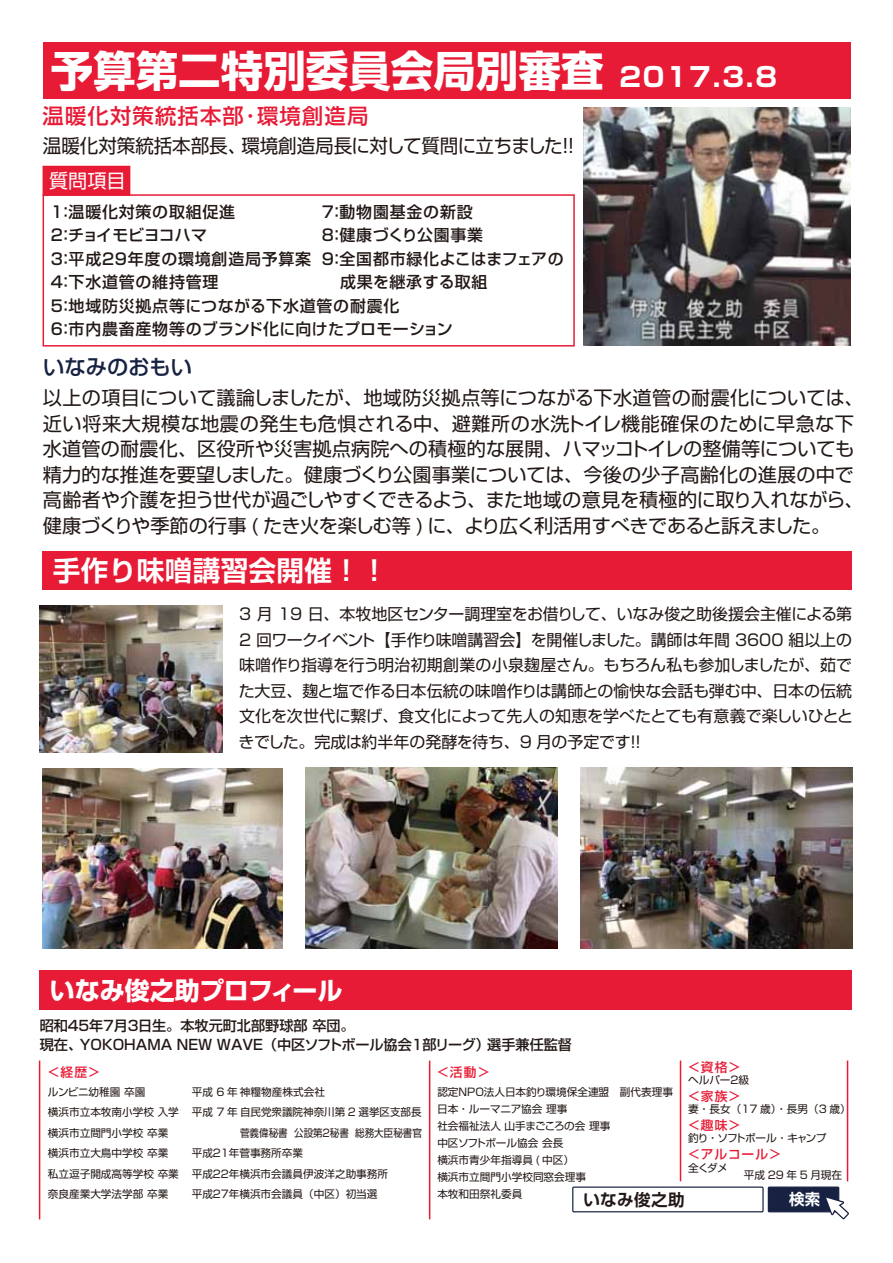
<style>
.page{position:relative;width:893px;height:1263px;background:#fff}
.page>*{position:absolute;margin:0;border:0;box-sizing:border-box;transform-origin:0 0}
.t1{font:700 42.45px "Shin Go Pr 5";color:#fff}
.t2{font:700 27.6px "Shin Go Pr 5 De";letter-spacing:.01em;color:#fff}
.t3{font:700 26.55px "Shin Go Pr 5";color:#fff}
.t4{font:700 25.05px "Shin Go Pr 5";color:#fff}
.t5{font:500 21.3px "Shin Go Pr 5";letter-spacing:.06em;color:#e71b35}
.t6{font:500 21.3px "Shin Go Pr 5";color:#172242}
.t7{font:19.2px/25.5px "Shin Go Pr 5";color:#221815}
.t8{font:19.2px "Shin Go Pr 5";color:#fff}
.t9{font:700 16.5px "Shin Go Pr 5 De";letter-spacing:.025em;color:#221815}
.t10{font:15.9px/25.5px "Shin Go Pr 5";color:#221815;text-align:justify}
.t11{font:500 15.9px/23.4px "Shin Go Pr 5";letter-spacing:.05em;color:#221815}
.t12{font:500 15.9px "Shin Go Pr 5";letter-spacing:.02em;color:#221815}
.t13{font:500 15.9px "Shin Go Pr 5";letter-spacing:.03em;color:#221815}
.t14{font:700 15.45px "Shin Go Pr 5 De";color:#fff}
.t15{font:500 14.1px/18.9px "Shin Go Pr 5";color:#221815}
.t16{font:500 12.75px "Shin Go Pr 5";letter-spacing:.1em;color:#e71b35}
.t17{font:10.65px/20.4px "Shin Go Pr 5";color:#221815}
.t18{font:10.65px "Shin Go Pr 5";letter-spacing:-.095em;color:#221815}
</style>
<div class="page">
<div style="left:43px;top:43px;width:807px;height:56px;background:#e71b35"></div>
<img style="left:583px;top:108px;width:267px;height:238px">
<div style="left:43px;top:166px;width:87px;height:30px;background:#e71b35"></div>
<div style="left:43px;top:194px;width:532px;height:152px;border:1px solid #e71b35"></div>
<hr style="left:39px;top:1060px;width:1px;height:159px;background:#e71b35">
<div style="left:768px;top:1187px;width:71px;height:25px;background:#172242"></div>
<div style="left:768px;top:1186px;width:71px;height:26px;border:1px solid #172242"></div>
<div style="left:572px;top:1186px;width:192px;height:26px;border:1px solid #172242"></div>
<div style="left:40px;top:971px;width:812px;height:39px;background:#e71b35"></div>
<hr style="left:429px;top:1060px;width:1px;height:159px;background:#e71b35">
<hr style="left:680px;top:1060px;width:1px;height:121px;background:#e71b35">
<hr style="left:847px;top:1060px;width:1px;height:121px;background:#e71b35">
<svg style="left:822px;top:1194px;width:27px;height:26px"></svg>
<div style="left:43px;top:551px;width:809px;height:38px;background:#e71b35"></div>
<img style="left:305px;top:767px;width:253px;height:182px">
<img style="left:40px;top:606px;width:183px;height:146px">
<img style="left:43px;top:768px;width:240px;height:180px">
<img style="left:581px;top:767px;width:271px;height:182px">
<h1 class="t1" style="left:51px;top:37px;width:554px">予算第二特別委員会局別審査</h1>
<h3 class="t5" style="left:43px;top:99px;width:327px">温暖化対策統括本部･環境創造局</h3>
<h3 class="t7" style="left:43px;top:131px;width:539px">温暖化対策統括本部長、環境創造局長に対して質問に立ちました！！</h3>
<h3 class="t8" style="left:49px;top:165px;width:78px">質問項目</h3>
<h3 class="t11" style="left:51px;top:199px;width:403px">1：温暖化対策の取組促進<br>2：チョイモビヨコハマ<br>3：平成29年度の環境創造局予算案<br>4：下水道管の維持管理<br>5：地域防災拠点等につながる下水道管の耐震化<br>6：市内農畜産物等のブランド化に向けたプロモーション</h3>
<h3 class="t11" style="left:322px;top:199px;width:152px">7：動物園基金の新設</h3>
<h3 class="t11" style="left:322px;top:222px;width:163px">8：健康づくり公園事業</h3>
<h3 class="t12" style="left:322px;top:246px;width:243px">9：全国都市緑化よこはまフェアの</h3>
<h3 class="t13" style="left:340px;top:269px;width:149px">成果を継承する取組</h3>
<h3 class="t6" style="left:43px;top:350px;width:150px">いなみのおもい</h3>
<h3 class="t3" style="left:620px;top:56px;width:159px">2017.3.8</h3>
<p class="t7" style="left:43px;top:384px;width:822px">以上の項目について議論しましたが、地域防災拠点等につながる下水道管の耐震化については、近い将来大規模な地震の発生も危惧される中、避難所の水洗トイレ機能確保のために早急な下水道管の耐震化、区役所や災害拠点病院への積極的な展開、ハマッコトイレの整備等についても精力的な推進を要望しました。健康づくり公園事業については、今後の少子高齢化の進展の中で高齢者や介護を担う世代が過ごしやすくできるよう、また地域の意見を積極的に取り入れながら、健康づくりや季節の行事 ( たき火を楽しむ等 ) に、より広く利活用すべきであると訴えました。</p>
<h2 class="t2" style="left:53px;top:548px;width:337px">手作り味噌講習会開催！！</h2>
<p class="t10" style="left:239px;top:600px;width:616px">3 月 19 日、本牧地区センター調理室をお借りして、いなみ俊之助後援会主催による第2 回ワークイベント【手作り味噌講習会】を開催しました。講師は年間 3600 組以上の味噌作り指導を行う明治初期創業の小泉麹屋さん。もちろん私も参加しましたが、茹でた大豆、麹と塩で作る日本伝統の味噌作りは講師との愉快な会話も弾む中、日本の伝統文化を次世代に繋げ、食文化によって先人の知恵を学べたとても有意義で楽しいひとときでした。完成は約半年の発酵を待ち、9 月の予定です！！</p>
<h3 class="t4" style="left:50px;top:971px;width:294px">いなみ俊之助プロフィール</h3>
<h3 class="t15" style="left:40px;top:1015px;width:534px">昭和４５年７月３日生。本牧元町北部野球部 卒団。<br>現在、YOKOHAMA NEW WAVE（中区ソフトボール協会１部リーグ）選手兼任監督</h3>
<p class="t16" style="left:688px;top:1056px;width:54px">＜資格＞</p>
<p class="t16" style="left:47px;top:1061px;width:54px">＜経歴＞</p>
<p class="t16" style="left:437px;top:1061px;width:54px">＜活動＞</p>
<p class="t17" style="left:688px;top:1069px;width:62px">ヘルパー２級</p>
<p class="t17" style="left:48px;top:1081px;width:133px">ルンビニ幼稚園 卒園<br>横浜市立本牧南小学校 入学横浜市立間門小学校 卒業横浜市立大鳥中学校 卒業私立逗子開成高等学校 卒業奈良産業大学法学部 卒業</p>
<p class="t17" style="left:192px;top:1081px;width:232px">平成 6 年神糧物産株式会社<br>平成 7 年自民党衆議院神奈川第 2 選挙区支部長　　　　 菅義偉秘書 公設第２秘書 総務大臣秘書官平成２１年菅事務所卒業<br>平成２２年横浜市会議員伊波洋之助事務所<br>平成２７年横浜市会議員（中区）初当選</p>
<p class="t17" style="left:437px;top:1082px;width:237px;line-height:17px">認定ＮＰＯ法人日本釣り環境保全連盟　副代表理事日本・ルーマニア協会 理事<br>社会福祉法人 山手まごころの会 理事<br>中区ソフトボール協会 会長<br>横浜市青少年指導員 ( 中区）<br>横浜市立間門小学校同窓会理事<br>本牧和田祭礼委員</p>
<p class="t16" style="left:688px;top:1085px;width:54px">＜家族＞</p>
<p class="t17" style="left:688px;top:1098px;width:164px">妻・長女（17 歳）・長男（3 歳）</p>
<p class="t16" style="left:688px;top:1143px;width:95px">＜アルコール＞</p>
<p class="t17" style="left:688px;top:1156px;width:41px">全くダメ</p>
<p class="t16" style="left:688px;top:1115px;width:54px">＜趣味＞</p>
<p class="t18" style="left:688px;top:1129px;width:140px">釣り・ソフトボール・キャンプ</p>
<p class="t17" style="left:744px;top:1164px;width:100px">平成 29 年 5 月現在</p>
<h3 class="t9" style="left:583px;top:1186px;width:103px">いなみ俊之助</h3>
<h3 class="t14" style="left:789px;top:1187px;width:33px">検索</h3>
</div>
